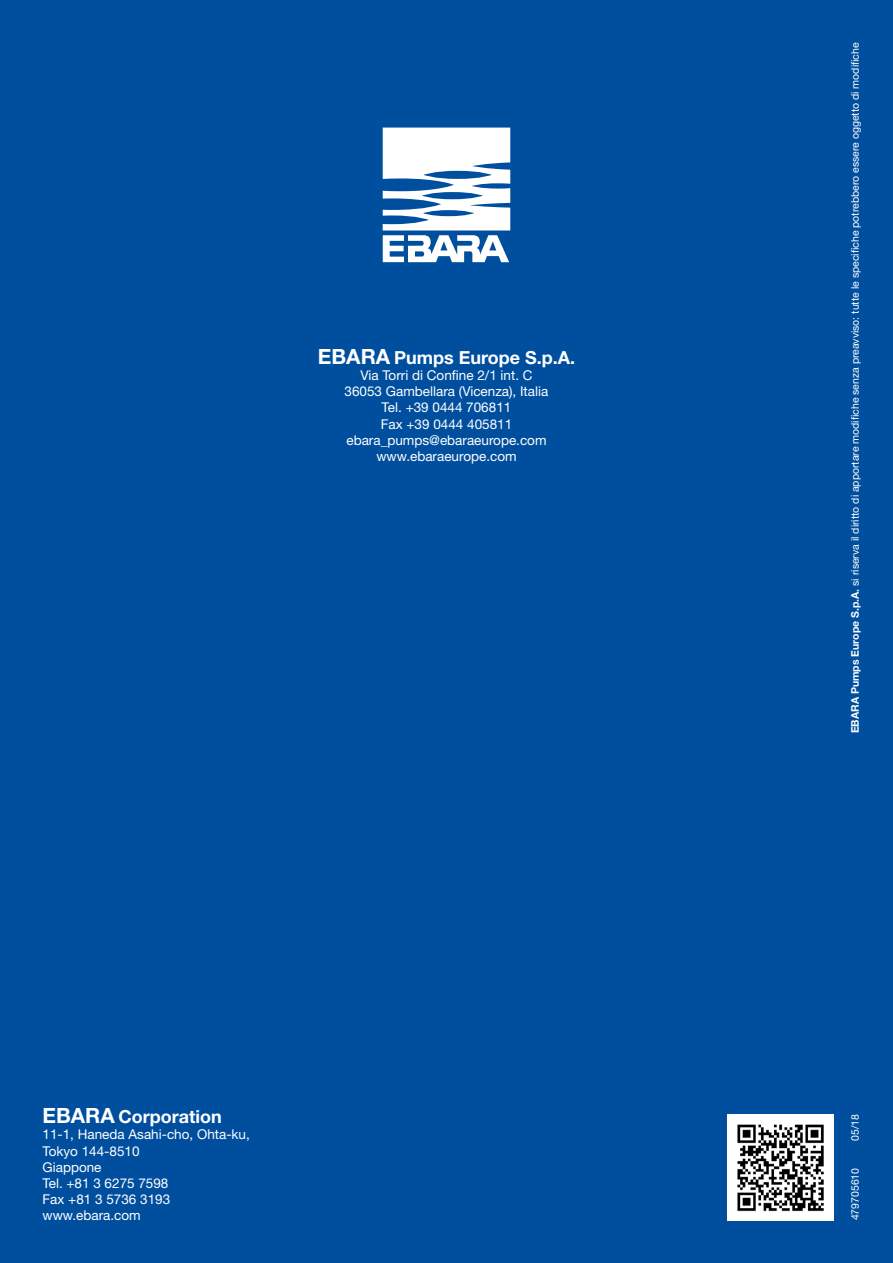
<style>
.page{position:relative;width:893px;height:1263px;background:#004f9f}
.page>*{position:absolute;margin:0;border:0;box-sizing:border-box;transform-origin:0 0}
.t1{font:700 18px "Helvetica Neue";color:#fff}
.t2{font:13.5px/16.2px "Helvetica Neue";color:#fff}
.t3{font:10.5px "Helvetica Neue";color:#fff}
.s1{font-size:21px}
.s2{font-weight:700}
</style>
<div class="page">
<img style="left:727px;top:1114px;width:106px;height:106px">
<svg style="left:383px;top:128px;width:127px;height:134px"></svg>
<h1 class="t1" style="left:318px;top:346px;width:259px"><span class="s1">EBARA</span> Pumps Europe S.p.A.</h1>
<p class="t2" style="left:345px;top:367px;width:205px;text-align:center">Via Torri di Confine 2/1 int. C<br>36053 Gambellara (Vicenza), Italia<br>Tel. +39 0444 706811<br>Fax +39 0444 405811 ebara_pumps@ebaraeurope.com www.ebaraeurope.com</p>
<h1 class="t1" style="left:43px;top:1105px;width:181px"><span class="s1">EBARA</span> Corporation</h1>
<p class="t2" style="left:43px;top:1126px;width:209px">11-1, Haneda Asahi-cho, Ohta-ku,<br>Tokyo 144-8510<br>Giappone<br>Tel. +81 3 6275 7598<br>Fax +81 3 5736 3193 www.ebara.com</p>
<p class="t3" style="left:849px;top:733px;width:692px;rotate:-90deg"><span class="s2">EBARA Pumps Europe S.p.A.</span> si riserva il diritto di apportare modifiche senza preavviso: tutte le specifiche potrebbero essere oggetto di modifiche</p>
<p class="t3" style="left:849px;top:1141px;width:28px;rotate:-90deg">05/18</p>
<p class="t3" style="left:849px;top:1220px;width:54px;rotate:-90deg">479705610</p>
</div>
